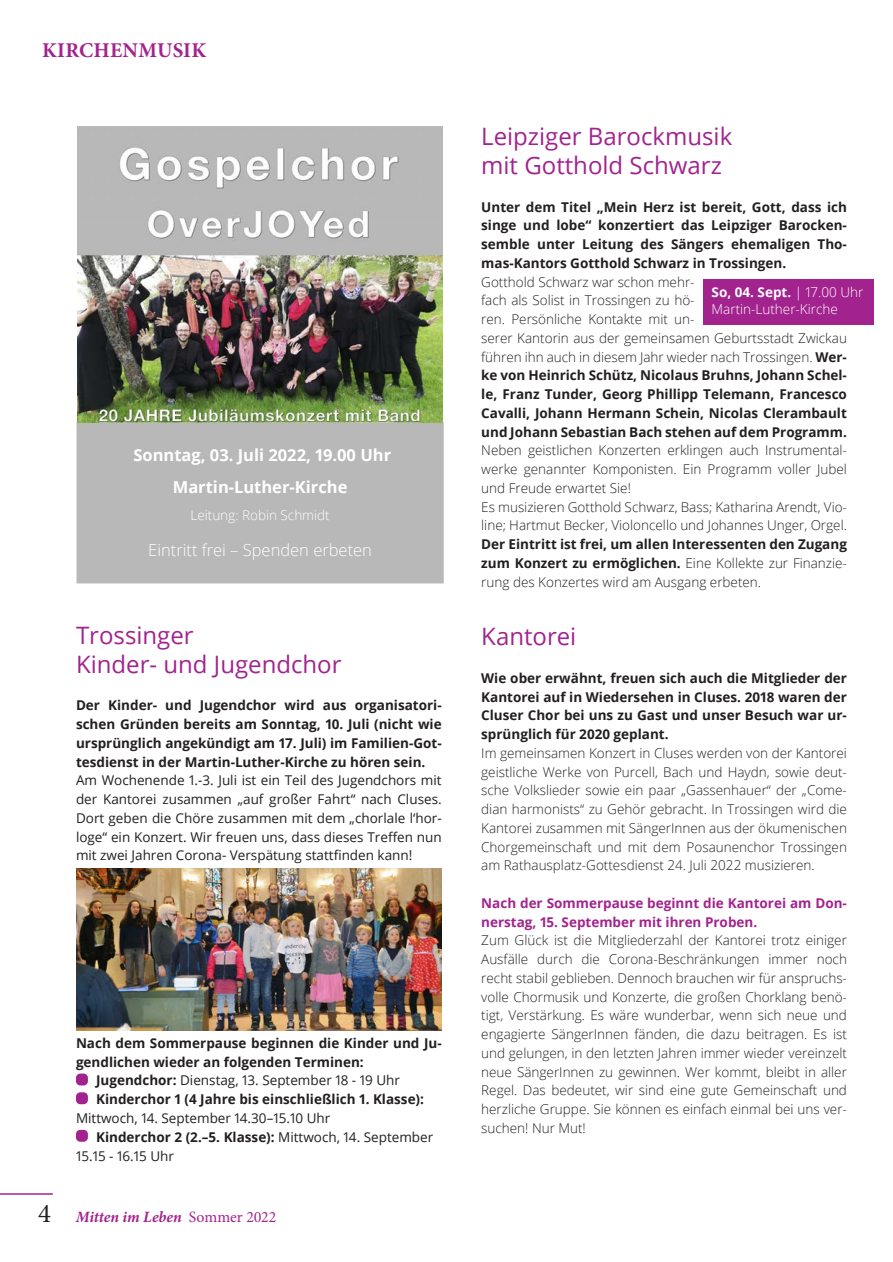
<style>
.page{position:relative;width:893px;height:1262px;background:#fff}
.page>*{position:absolute;margin:0;border:0;box-sizing:border-box;transform-origin:0 0}
.t1{font:27px "Minion Pro";color:#231f20}
.t2{font:24px/28.8px "Open Sans";color:#a2238e}
.t3{font:700 21px "Minion Pro";letter-spacing:.01em;color:#a2238e}
.t4{font:700 16.5px/31.5px "Open Sans";color:#fff;text-align:center}
.t5{font:300 16.5px "Open Sans";color:#fff}
.t6{font:italic 700 15.75px "Minion Pro";color:#a2238e}
.t7{font:700 13.5px/18.8px "Open Sans";color:#231f20;text-align:justify}
.t8{font:300 13.5px/18.8px "Open Sans";color:#231f20;text-align:justify}
.t9{font:13.5px/18.8px "Open Sans";color:#231f20;text-align:justify}
.t10{font:700 13.5px/18.8px "Open Sans";color:#a2238e}
.t11{font:300 13.5px/16.5px "Open Sans";color:#fff}
.s1{font-weight:700}
.s2{font-weight:400}
.s3{font-weight:400;font-style:normal}
.s4{font-weight:300}
</style>
<div class="page">
<hr style="left:0;top:1193px;width:53px;height:2px;background:#a2238e">
<div style="left:76px;top:1073px;width:12px;height:12px;background:#a2238e;border-radius:4px"></div>
<div style="left:76px;top:1092px;width:12px;height:12px;background:#a2238e;border-radius:4px"></div>
<div style="left:76px;top:1130px;width:12px;height:12px;background:#a2238e;border-radius:4px"></div>
<div style="left:703px;top:279px;width:170px;height:46px;background:#a2238e"></div>
<div style="left:77px;top:423px;width:366px;height:160px;background:#b8b8b8"></div>
<div style="left:77px;top:422px;width:367px;height:161px;border:2px solid #b8b8b8"></div>
<img style="left:77px;top:127px;width:366px;height:295px">
<img style="left:76px;top:869px;width:366px;height:161px">
<h3 class="t3" style="left:42px;top:35px;width:165px">KIRCHENMUSIK</h3>
<p class="t4" style="left:133px;top:439px;width:259px">Sonntag, 03. Juli 2022, 19.00 Uhr<br>Martin-Luther-Kirche</p>
<p class="t11" style="left:190px;top:507px;width:141px">Leitung: Robin Schmidt</p>
<p class="t5" style="left:148px;top:539px;width:225px">Eintritt frei – Spenden erbeten</p>
<h2 class="t2" style="left:76px;top:620px;width:267px">Trossinger<br>Kinder- und Jugendchor</h2>
<p class="t7" style="left:76px;top:696px;width:367px">Der Kinder- und Jugendchor wird aus organisatori&shy;schen Gründen bereits am Sonntag, 10. Juli (nicht wie ursprünglich angekündigt am 17. Juli) im Familien-Got&shy;tesdienst in der Martin-Luther-Kirche zu hören sein.</p>
<p class="t9" style="left:76px;top:771px;width:367px">Am Wochenende 1.-3. Juli ist ein Teil des Jugendchors mit der Kantorei zusammen „auf großer Fahrt“ nach Cluses.<br>Dort geben die Chöre zusammen mit dem „chorlale l‘hor&shy;loge“ ein Konzert. Wir freuen uns, dass dieses Treffen nun mit zwei Jahren Corona- Verspätung stattfinden kann!</p>
<p class="t7" style="left:76px;top:1033px;width:367px">Nach dem Sommerpause beginnen die Kinder und Ju-</p>
<p class="t7" style="left:76px;top:1052px;width:289px">gendlichen wieder an folgenden Terminen:</p>
<p class="t9" style="left:96px;top:1071px;width:305px"><span class="s1">Jugendchor:</span> Dienstag, 13. September 18 - 19 Uhr</p>
<p class="t7" style="left:96px;top:1089px;width:329px">Kinderchor 1 (4 Jahre bis einschließlich 1. Klasse):</p>
<p class="t9" style="left:76px;top:1108px;width:256px">Mittwoch, 14. September 14.30–15.10 Uhr</p>
<p class="t7" style="left:96px;top:1127px;width:339px">Kinderchor 2 (2.–5. Klasse): <span class="s2">Mittwoch, 14. September</span></p>
<p class="t9" style="left:76px;top:1146px;width:100px">15.15 - 16.15 Uhr</p>
<h1 class="t1" style="left:38px;top:1195px;width:15px">4</h1>
<p class="t6" style="left:76px;top:1206px;width:202px">Mitten im Leben <span class="s3">Sommer 2022</span></p>
<h2 class="t2" style="left:481px;top:121px;width:253px">Leipziger Barockmusik mit Gotthold Schwarz</h2>
<p class="t7" style="left:481px;top:197px;width:367px">Unter dem Titel „Mein Herz ist bereit, Gott, dass ich singe und lobe“ konzertiert das Leipziger Barocken&shy;semble unter Leitung des Sängers ehemaligen Tho&shy;mas-Kantors Gotthold Schwarz in Trossingen.</p>
<p class="t7" style="left:481px;top:272px;width:367px;text-align:left"><span class="s4">Gotthold Schwarz war schon mehr-<br>fach als Solist in Trossingen zu hö-<br>ren. Persönliche Kontakte mit un-<br>serer Kantorin aus der gemeinsamen Geburtsstadt Zwickau führen ihn auch in diesem Jahr wieder nach Trossingen.</span> Wer&shy;ke von Heinrich Schütz, Nicolaus Bruhns, Johann Schel&shy;le, Franz Tunder, Georg Phillipp Telemann, Francesco Cavalli, Johann Hermann Schein, Nicolas Clerambault und Johann Sebastian Bach stehen auf dem Programm.</p>
<p class="t8" style="left:481px;top:441px;width:367px;text-align:left">Neben geistlichen Konzerten erklingen auch Instrumental&shy;werke genannter Komponisten. Ein Programm voller Jubel und Freude erwartet Sie!<br>Es musizieren Gotthold Schwarz, Bass; Katharina Arendt, Vio&shy;line; Hartmut Becker, Violoncello und Johannes Unger, Orgel.</p>
<p class="t7" style="left:481px;top:534px;width:367px">Der Eintritt ist frei, um allen Interessenten den Zugang zum Konzert zu ermöglichen. <span class="s4">Eine Kollekte zur Finanzie&shy;rung des Konzertes wird am Ausgang erbeten.</span></p>
<p class="t11" style="left:712px;top:284px;width:153px"><span class="s1">So, 04. Sept.</span> | 17.00 Uhr<br>Martin-Luther-Kirche</p>
<h2 class="t2" style="left:481px;top:621px;width:97px">Kantorei</h2>
<p class="t7" style="left:481px;top:668px;width:367px">Wie ober erwähnt, freuen sich auch die Mitglieder der Kantorei auf in Wiedersehen in Cluses. 2018 waren der Cluser Chor bei uns zu Gast und unser Besuch war ur&shy;sprünglich für 2020 geplant.</p>
<p class="t8" style="left:481px;top:743px;width:367px">Im gemeinsamen Konzert in Cluses werden von der Kantorei geistliche Werke von Purcell, Bach und Haydn, sowie deut&shy;sche Volkslieder sowie ein paar „Gassenhauer“ der „Come&shy;dian harmonists“ zu Gehör gebracht. In Trossingen wird die Kantorei zusammen mit SängerInnen aus der ökumenischen Chorgemeinschaft und mit dem Posaunenchor Trossingen am Rathausplatz-Gottesdienst 24. Juli 2022 musizieren.</p>
<p class="t10" style="left:481px;top:893px;width:367px">Nach der Sommerpause beginnt die Kantorei am Don&shy;nerstag, 15. September mit ihren Proben.</p>
<p class="t8" style="left:481px;top:931px;width:367px">Zum Glück ist die Mitgliederzahl der Kantorei trotz einiger Ausfälle durch die Corona-Beschränkungen immer noch recht stabil geblieben. Dennoch brauchen wir für anspruchs&shy;volle Chormusik und Konzerte, die großen Chorklang benö&shy;tigt, Verstärkung. Es wäre wunderbar, wenn sich neue und engagierte SängerInnen fänden, die dazu beitragen. Es ist und gelungen, in den letzten Jahren immer wieder vereinzelt neue SängerInnen zu gewinnen. Wer kommt, bleibt in aller Regel. Das bedeutet, wir sind eine gute Gemeinschaft und herzliche Gruppe. Sie können es einfach einmal bei uns ver&shy;suchen! Nur Mut!</p>
</div>
